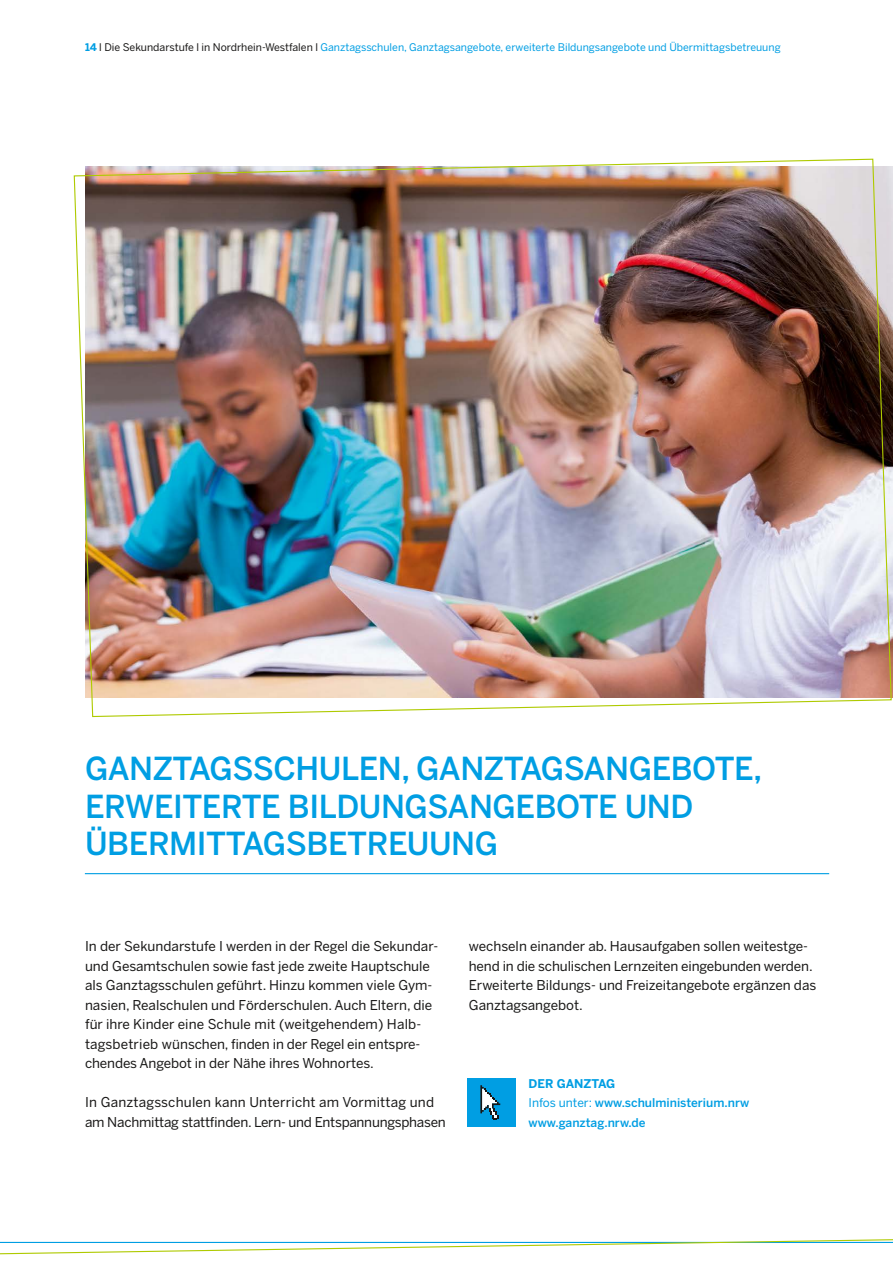
<style>
.page{position:relative;width:893px;height:1263px;background:#fff}
.page>*{position:absolute;margin:0;border:0;box-sizing:border-box;transform-origin:0 0}
.t1{font:500 31.5px/37.5px "Benton Sans";letter-spacing:-.015em;color:#009ee3}
.t2{font:13.5px/19.5px "Benton Sans";color:#181716}
.t3{font:13.5px/19.5px "Benton Sans";letter-spacing:-.02em;color:#181716}
.t4{font:500 12px "Benton Sans";color:#009ee3}
.t5{font:700 12px "Benton Sans";color:#009ee3}
.t6{font:10.5px "Benton Sans";color:#009ee3}
.s1{font-weight:700}
.s2{color:#181716}
.s3{font-weight:400}
</style>
<div class="page">
<svg style="left:0;top:1239px;width:893px;height:16px"></svg>
<hr style="left:85px;top:873px;width:744px;height:1px;background:#009ee3">
<img style="left:73px;top:158px;width:819px;height:560px">
<div style="left:468px;top:1078px;width:48px;height:49px;background:#009ee3"></div>
<svg style="left:480px;top:1085px;width:20px;height:35px"></svg>
<p class="t6" style="left:85px;top:41px;width:697px"><span class="s1">14</span> <span class="s2">l Die Sekundarstufe l in Nordrhein-Westfalen l</span> Ganztagsschulen, Ganztagsangebote, erweiterte Bildungsangebote und Übermittagsbetreuung</p>
<h1 class="t1" style="left:85px;top:750px;width:678px">GANZTAGSSCHULEN, GANZTAGSANGEBOTE,<br>ERWEITERTE BILDUNGSANGEBOTE UND<br>ÜBERMITTAGSBETREUUNG</h1>
<p class="t2" style="left:85px;top:936px;width:355px">In der Sekundarstufe I werden in der Regel die Sekundar&shy;und Gesamtschulen sowie fast jede zweite Hauptschule als Ganztagsschulen geführt. Hinzu kommen viele Gym&shy;nasien, Realschulen und Förderschulen. Auch Eltern, die für ihre Kinder eine Schule mit (weitgehendem) Halb&shy;tagsbetrieb wünschen, fnden in der Regel ein entspre&shy;chendes Angebot in der Nähe ihres Wohnortes.</p>
<p class="t3" style="left:85px;top:1092px;width:362px">In Ganztagsschulen kann Unterricht am Vormittag und am Nachmittag stattfnden. Lern- und Entspannungsphasen</p>
<p class="t2" style="left:469px;top:936px;width:349px">wechseln einander ab. Hausaufgaben sollen weitestge&shy;hend in die schulischen Lernzeiten eingebunden werden.<br>Erweiterte Bildungs- und Freizeitangebote ergänzen das Ganztagsangebot.</p>
<h2 class="t5" style="left:529px;top:1076px;width:88px">DER GANZTAG</h2>
<p class="t4" style="left:529px;top:1095px;width:222px"><span class="s3">Infos unter:</span> www.schulministerium.nrw</p>
<p class="t4" style="left:529px;top:1115px;width:119px">www.ganztag.nrw.de</p>
</div>
